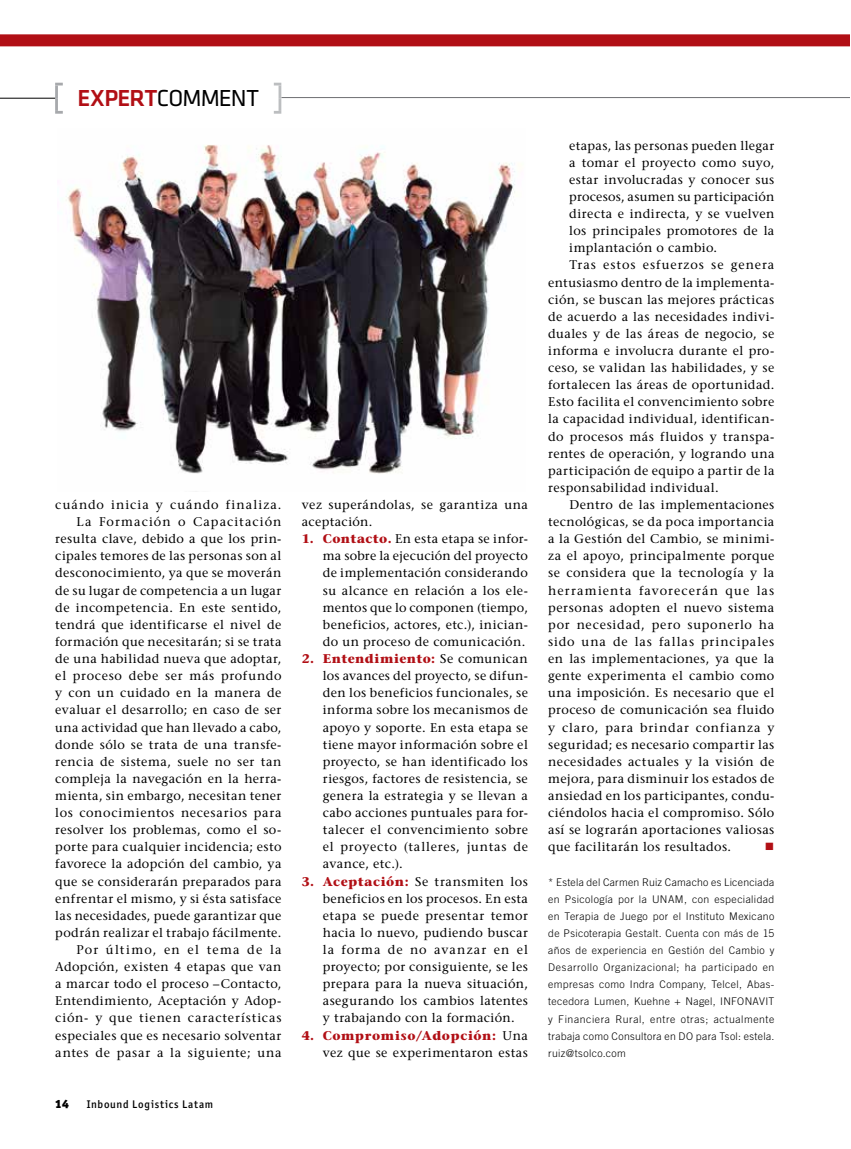
<style>
.page{position:relative;width:851px;height:1149px;background:#fff}
.page>*{position:absolute;margin:0;border:0;box-sizing:border-box;transform-origin:0 0}
.t1{font:24px "Klavika";letter-spacing:-.04em;color:#000}
.t2{font:500 12.6px/17.1px "Stone Serif Std";letter-spacing:.035em;color:#000;text-align:justify}
.t3{font:500 12.6px "Stone Serif Std";letter-spacing:.07em;color:#000}
.t4{font:500 12.6px "Stone Serif Std";letter-spacing:.09em;color:#000}
.t5{font:500 12.6px "Stone Serif Std";letter-spacing:.06em;color:#000}
.t6{font:500 12.6px "Stone Serif Std";letter-spacing:.075em;color:#000}
.t7{font:500 12.6px "Stone Serif Std";letter-spacing:.08em;color:#000}
.t8{font:12.6px "Wingdings";color:#b10f15}
.t9{font:900 12px "Officina Sans ITC Std";color:#000}
.t10{font:500 11.1px "Officina Sans ITC Std";letter-spacing:.065em;color:#000}
.t11{font:300 10.5px/17.1px "Trade Gothic LT Std";letter-spacing:.035em;color:#000;text-align:justify}
.s1{font-weight:500;color:#b10f15}
.s2{font-weight:700;color:#b10f15}
</style>
<div class="page">
<div style="left:0;top:34px;width:849px;height:12px;background:#b10f15"></div>
<svg style="left:55px;top:83px;width:8px;height:31px"></svg>
<hr style="left:0;top:98px;width:55px;height:1px;background:#000">
<svg style="left:274px;top:83px;width:7px;height:31px"></svg>
<hr style="left:281px;top:97px;width:568px;height:1px;background:#6d6e71">
<img style="left:66px;top:145px;width:449px;height:329px">
<h1 class="t1" style="left:78px;top:85px;width:183px"><span class="s1">EXPERT</span>COMMENT</h1>
<p class="t2" style="left:55px;top:496px;width:228px;text-align:right">cuándo inicia y cuándo finaliza.<br>La Formación o Capacitación resulta clave, debido a que los prin&shy;cipales temores de las personas son al desconocimiento, ya que se moverán de su lugar de competencia a un lugar de incompetencia. En este sentido, tendrá que identificarse el nivel de formación que necesitarán; si se trata de una habilidad nueva que adoptar, el proceso debe ser más profundo y con un cuidado en la manera de evaluar el desarrollo; en caso de ser una actividad que han llevado a cabo, donde sólo se trata de una transfe&shy;rencia de sistema, suele no ser tan compleja la navegación en la herra&shy;mienta, sin embargo, necesitan tener los conocimientos necesarios para resolver los problemas, como el so&shy;porte para cualquier incidencia; esto favorece la adopción del cambio, ya que se considerarán preparados para enfrentar el mismo, y si ésta satisface las necesidades, puede garantizar que podrán realizar el trabajo fácilmente.<br>Por último, en el tema de la Adopción, existen 4 etapas que van a marcar todo el proceso –Contacto, Entendimiento, Aceptación y Adop&shy;ción- y que tienen características especiales que es necesario solventar antes de pasar a la siguiente; una</p>
<p class="t2" style="left:302px;top:496px;width:228px">vez superándolas, se garantiza una aceptación.</p>
<p class="t2" style="left:323px;top:530px;width:207px;text-indent:-21px"><span class="s2">1. Contacto.</span> En esta etapa se infor&shy;ma sobre la ejecución del proyecto de implementación considerando su alcance en relación a los ele&shy;mentos que lo componen (tiempo, beneficios, actores, etc.), inician&shy;do un proceso de comunicación.</p>
<p class="t2" style="left:323px;top:650px;width:207px;text-indent:-21px"><span class="s2">2. Entendimiento:</span> Se comunican los avances del proyecto, se difun&shy;den los beneficios funcionales, se informa sobre los mecanismos de apoyo y soporte. En esta etapa se tiene mayor información sobre el proyecto, se han identificado los riesgos, factores de resistencia, se genera la estrategia y se llevan a cabo acciones puntuales para for&shy;talecer el convencimiento sobre el proyecto (talleres, juntas de avance, etc.).</p>
<p class="t2" style="left:323px;top:872px;width:207px;text-indent:-21px"><span class="s2">3. Aceptación:</span> Se transmiten los beneficios en los procesos. En esta etapa se puede presentar temor hacia lo nuevo, pudiendo buscar la forma de no avanzar en el proyecto; por consiguiente, se les prepara para la nueva situación, asegurando los cambios latentes y trabajando con la formación.</p>
<p class="t2" style="left:302px;top:1026px;width:228px;text-align:right"><span class="s2">4. Compromiso/Adopción:</span> Una vez que se experimentaron estas</p>
<p class="t9" style="left:55px;top:1095px;width:15px">14</p>
<p class="t10" style="left:87px;top:1097px;width:128px">Inbound Logistics Latam</p>
<p class="t2" style="left:569px;top:137px;width:207px">etapas, las personas pueden llegar</p>
<p class="t2" style="left:569px;top:154px;width:207px">a tomar el proyecto como suyo,</p>
<p class="t2" style="left:569px;top:171px;width:207px">estar involucradas y conocer sus</p>
<p class="t2" style="left:569px;top:188px;width:207px">procesos, asumen su participación</p>
<p class="t2" style="left:569px;top:205px;width:207px">directa e indirecta, y se vuelven</p>
<p class="t2" style="left:569px;top:222px;width:207px">los principales promotores de la</p>
<p class="t2" style="left:569px;top:239px;width:149px">implantación o cambio.</p>
<p class="t7" style="left:569px;top:257px;width:206px">Tras estos esfuerzos se genera</p>
<p class="t2" style="left:548px;top:273px;width:228px">entusiasmo dentro de la implementa-</p>
<p class="t2" style="left:548px;top:291px;width:228px">ción, se buscan las mejores prácticas</p>
<p class="t2" style="left:548px;top:308px;width:228px">de acuerdo a las necesidades indivi-</p>
<p class="t2" style="left:548px;top:325px;width:228px">duales y de las áreas de negocio, se</p>
<p class="t2" style="left:548px;top:342px;width:228px">informa e involucra durante el pro-</p>
<p class="t2" style="left:548px;top:359px;width:228px">ceso, se validan las habilidades, y se</p>
<p class="t2" style="left:548px;top:376px;width:228px">fortalecen las áreas de oportunidad.</p>
<p class="t2" style="left:548px;top:393px;width:228px">Esto facilita el convencimiento sobre</p>
<p class="t2" style="left:548px;top:410px;width:228px">la capacidad individual, identifican-</p>
<p class="t2" style="left:548px;top:427px;width:228px">do procesos más fluidos y transpa-</p>
<p class="t2" style="left:548px;top:444px;width:228px">rentes de operación, y logrando una</p>
<p class="t2" style="left:548px;top:462px;width:228px">participación de equipo a partir de la</p>
<p class="t2" style="left:548px;top:479px;width:172px">responsabilidad individual.</p>
<p class="t2" style="left:569px;top:496px;width:206px">Dentro de las implementaciones</p>
<p class="t2" style="left:548px;top:513px;width:228px">tecnológicas, se da poca importancia</p>
<p class="t2" style="left:548px;top:530px;width:228px">a la Gestión del Cambio, se minimi-</p>
<p class="t2" style="left:548px;top:547px;width:228px">za el apoyo, principalmente porque</p>
<p class="t2" style="left:548px;top:564px;width:228px">se considera que la tecnología y la</p>
<p class="t4" style="left:548px;top:582px;width:228px">herramienta favorecerán que las</p>
<p class="t2" style="left:548px;top:598px;width:228px">personas adopten el nuevo sistema</p>
<p class="t5" style="left:548px;top:616px;width:228px">por necesidad, pero suponerlo ha</p>
<p class="t3" style="left:548px;top:634px;width:228px">sido una de las fallas principales</p>
<p class="t2" style="left:548px;top:650px;width:227px">en las implementaciones, ya que la</p>
<p class="t2" style="left:548px;top:667px;width:228px">gente experimenta el cambio como</p>
<p class="t2" style="left:548px;top:684px;width:228px">una imposición. Es necesario que el</p>
<p class="t2" style="left:548px;top:701px;width:228px">proceso de comunicación sea fluido</p>
<p class="t6" style="left:548px;top:719px;width:228px">y claro, para brindar confianza y</p>
<p class="t2" style="left:548px;top:735px;width:228px">seguridad; es necesario compartir las</p>
<p class="t2" style="left:548px;top:752px;width:228px">necesidades actuales y la visión de</p>
<p class="t2" style="left:548px;top:769px;width:228px">mejora, para disminuir los estados de</p>
<p class="t2" style="left:548px;top:786px;width:228px">ansiedad en los participantes, condu-</p>
<p class="t2" style="left:548px;top:804px;width:228px">ciéndolos hacia el compromiso. Sólo</p>
<p class="t2" style="left:548px;top:821px;width:228px">así se lograrán aportaciones valiosas</p>
<p class="t2" style="left:548px;top:838px;width:184px">que facilitarán los resultados.</p>
<p class="t8" style="left:764px;top:839px;width:11px">■</p>
<p class="t11" style="left:548px;top:872px;width:228px">* Estela del Carmen Ruiz Camacho es Licenciada en Psicología por la UNAM, con especialidad en Terapia de Juego por el Instituto Mexicano de Psicoterapia Gestalt. Cuenta con más de 15 años de experiencia en Gestión del Cambio y Desarrollo Organizacional; ha participado en empresas como Indra Company, Telcel, Abas&shy;tecedora Lumen, Kuehne + Nagel, INFONAVIT y Financiera Rural, entre otras; actualmente trabaja como Consultora en DO para Tsol: estela. ruiz@tsolco.com</p>
</div>
